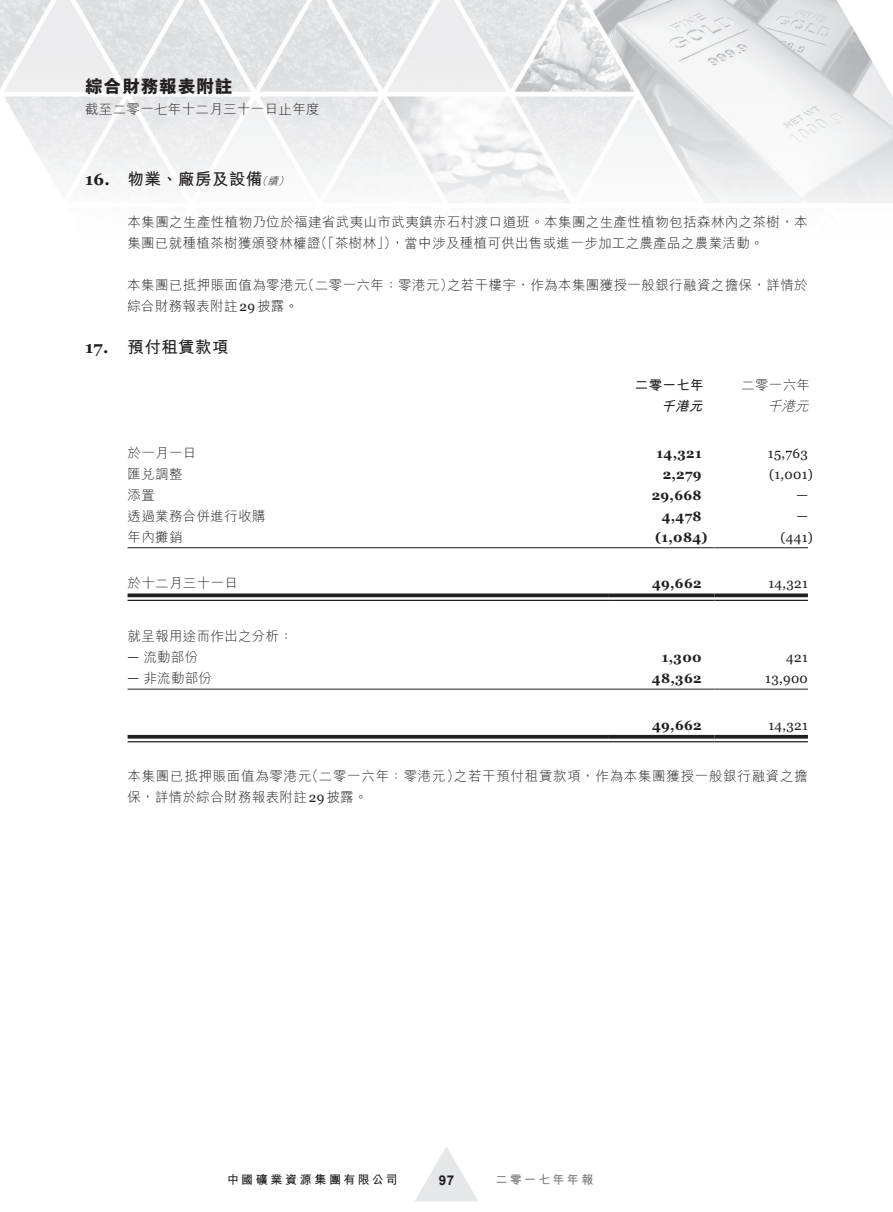
<style>
.page{position:relative;width:893px;height:1212px;background:#fff}
.page>*{position:absolute;margin:0;border:0;box-sizing:border-box;transform-origin:0 0}
.t1{font:800 18px "M Hei HK";letter-spacing:.03em;color:#231f20}
.t2{font:700 16.5px "M Hei HK";letter-spacing:.025em;color:#231f20}
.t3{font:700 16.5px "Georgia";color:#231f20}
.t4{font:300 13.5px/21px "M Hei HK";letter-spacing:.03em;color:#231f20}
.t5{font:300 13.5px/21px "M Hei HK";letter-spacing:.05em;color:#231f20}
.t6{font:700 13.5px "Georgia";letter-spacing:.025em;color:#231f20}
.t7{font:13.5px "Georgia";letter-spacing:.025em;color:#231f20}
.t8{font:700 13.5px "M Hei HK";letter-spacing:.025em;color:#231f20}
.t9{font:italic 300 13.5px "M Hei HK";color:#231f20}
.t10{font:italic 700 13.5px "M Hei HK";color:#231f20}
.t11{font:700 13.5px "Arial";color:#231f20}
.t12{font:700 12px "M Hei HK";letter-spacing:.205em;color:#231f20}
.t13{font:700 12px "M Hei HK";letter-spacing:.195em;color:#76787b}
.t14{font:italic 300 10.5px "M Hei HK";color:#231f20}
.s1{font-family:"Georgia";font-weight:400}
</style>
<div class="page">
<img style="left:0;top:0;width:893px;height:743px">
<svg style="left:415px;top:1146px;width:63px;height:55px"></svg>
<hr style="left:128px;top:547px;width:480px;height:1px;background:#231f20">
<hr style="left:608px;top:547px;width:106px;height:1px;background:#231f20">
<hr style="left:714px;top:547px;width:94px;height:1px;background:#231f20">
<svg style="left:128px;top:593px;width:480px;height:4px;background:#3e3a3b"></svg>
<hr style="left:128px;top:600px;width:480px;height:1px;background:#231f20">
<svg style="left:608px;top:593px;width:106px;height:4px"></svg>
<hr style="left:608px;top:600px;width:106px;height:1px;background:#231f20">
<svg style="left:714px;top:593px;width:94px;height:4px"></svg>
<hr style="left:714px;top:600px;width:94px;height:1px;background:#231f20">
<hr style="left:128px;top:689px;width:480px;height:1px;background:#231f20">
<hr style="left:608px;top:689px;width:106px;height:1px;background:#231f20">
<hr style="left:714px;top:689px;width:94px;height:1px;background:#231f20">
<svg style="left:128px;top:735px;width:480px;height:4px;background:#363233"></svg>
<hr style="left:128px;top:741px;width:480px;height:1px;background:#231f20">
<svg style="left:608px;top:735px;width:106px;height:4px"></svg>
<hr style="left:608px;top:741px;width:106px;height:1px;background:#231f20">
<svg style="left:714px;top:735px;width:94px;height:4px"></svg>
<hr style="left:714px;top:741px;width:94px;height:1px;background:#231f20">
<h1 class="t1" style="left:85px;top:74px;width:149px">綜合財務報表附註</h1>
<p class="t4" style="left:85px;top:98px;width:236px">截至二零一七年十二月三十一日止年度</p>
<p class="t3" style="left:85px;top:168px;width:27px">16.</p>
<p class="t3" style="left:85px;top:336px;width:25px">17.</p>
<p class="t2" style="left:128px;top:167px;width:136px">物業、廠房及設備</p>
<p class="t14" style="left:267px;top:174px;width:16px">續</p>
<p class="t14" style="left:257px;top:174px;width:16px">（</p>
<p class="t14" style="left:278px;top:174px;width:16px">(</p>
<p class="t4" style="left:391px;top:211px;width:419px;text-indent:-263px">本集團之生產性植物乃位於福建省武夷山市武夷鎮赤石村渡口道班。本集團之生產性植物包括森林內之茶樹，本，當中涉及種植可供出售或進一步加工之農產品之農業活動。</p>
<p class="t4" style="left:314px;top:232px;width:84px">（「茶樹林」）</p>
<p class="t4" style="left:127px;top:232px;width:195px">集團已就種植茶樹獲頒發林權證</p>
<p class="t4" style="left:301px;top:274px;width:154px">（二零一六年：零港元）</p>
<p class="t4" style="left:447px;top:274px;width:362px">之若干樓宇，作為本集團獲授一般銀行融資之擔保，詳情於</p>
<p class="t4" style="left:127px;top:274px;width:182px">本集團已抵押賬面值為零港元綜合財務報表附註<span class="s1">29</span>披露。</p>
<p class="t2" style="left:128px;top:335px;width:103px">預付租賃款項</p>
<p class="t8" style="left:635px;top:375px;width:70px">二零一七年</p>
<p class="t4" style="left:741px;top:374px;width:70px">二零一六年</p>
<p class="t10" style="left:661px;top:396px;width:47px">千港元</p>
<p class="t9" style="left:767px;top:396px;width:47px">千港元</p>
<p class="t4" style="left:128px;top:442px;width:70px">於一月一日</p>
<p class="t6" style="left:657px;top:444px;width:47px">14,321</p>
<p class="t7" style="left:768px;top:445px;width:42px">15,763</p>
<p class="t4" style="left:128px;top:463px;width:56px">匯兌調整</p>
<p class="t6" style="left:663px;top:465px;width:40px">2,279</p>
<p class="t7" style="left:769px;top:466px;width:45px">)1,001(</p>
<p class="t4" style="left:128px;top:484px;width:29px">添置</p>
<p class="t6" style="left:652px;top:486px;width:51px">29,668</p>
<p class="t7" style="left:796px;top:486px;width:13px">—</p>
<p class="t4" style="left:128px;top:505px;width:139px">透過業務合併進行收購</p>
<p class="t6" style="left:662px;top:507px;width:41px">4,478</p>
<p class="t7" style="left:796px;top:507px;width:13px">—</p>
<p class="t4" style="left:128px;top:526px;width:56px">年內攤銷</p>
<p class="t6" style="left:655px;top:528px;width:54px">)1,084(</p>
<p class="t7" style="left:780px;top:529px;width:34px">)441(</p>
<p class="t4" style="left:128px;top:572px;width:112px">於十二月三十一日</p>
<p class="t6" style="left:652px;top:575px;width:51px">49,662</p>
<p class="t7" style="left:768px;top:575px;width:41px">14,321</p>
<p class="t4" style="left:128px;top:625px;width:167px">就呈報用途而作出之分析：</p>
<p class="t4" style="left:128px;top:646px;width:72px"><span class="s1">—</span> 流動部份</p>
<p class="t6" style="left:662px;top:649px;width:41px">1,300</p>
<p class="t7" style="left:786px;top:649px;width:23px">421</p>
<p class="t4" style="left:128px;top:667px;width:86px"><span class="s1">—</span> 非流動部份</p>
<p class="t6" style="left:652px;top:670px;width:51px">48,362</p>
<p class="t7" style="left:765px;top:670px;width:44px">13,900</p>
<p class="t6" style="left:652px;top:716px;width:51px">49,662</p>
<p class="t5" style="left:454px;top:765px;width:355px">之若干預付租賃款項，作為本集團獲授一般銀行融資之擔</p>
<p class="t7" style="left:768px;top:717px;width:41px">14,321</p>
<p class="t5" style="left:305px;top:765px;width:156px">（二零一六年：零港元）</p>
<p class="t5" style="left:127px;top:765px;width:242px">本集團已抵押賬面值為零港元<br>保，詳情於綜合財務報表附註<span class="s1">29</span>披露。</p>
<p class="t12" style="left:227px;top:1171px;width:172px">中國礦業資源集團有限公司</p>
<p class="t11" style="left:439px;top:1171px;width:17px">97</p>
<p class="t13" style="left:495px;top:1171px;width:100px">二零一七年年報</p>
</div>
